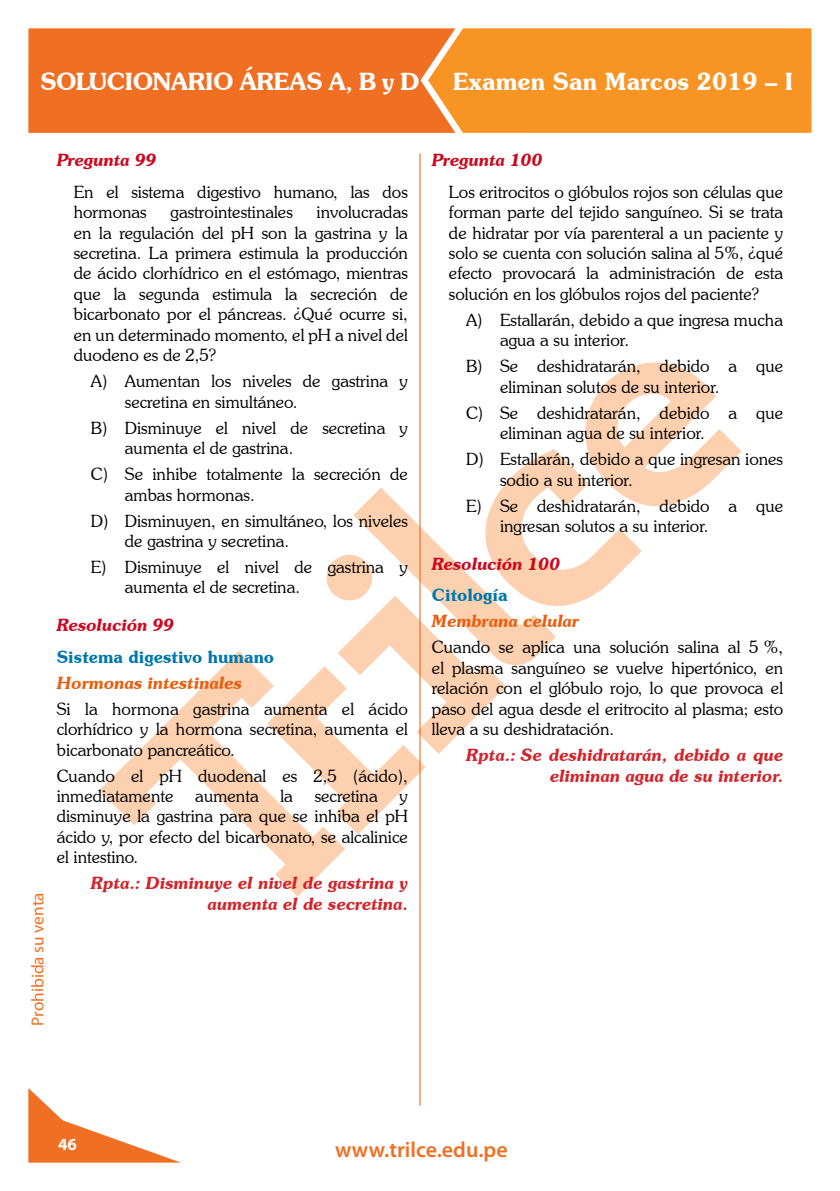
<style>
.page{position:relative;width:840px;height:1191px;background:#fff}
.page>*{position:absolute;margin:0;border:0;box-sizing:border-box;transform-origin:0 0}
.t1{font:600 24px "Souvenir IT Cby BT";letter-spacing:-.015em;color:#fff}
.t2{font:600 22px "Myriad Pro";color:#f06f22}
.t3{font:17.2px "Myriad Pro";color:#f06f22}
.t4{font:300 17px/20.4px "Souvenir IT Cby BT";color:#000}
.t5{font:italic 600 17px/20.4px "Souvenir IT Cby BT";color:#d2232a;text-align:right}
.t6{font:italic 600 17px "Souvenir IT Cby BT";color:#cd071e}
.t7{font:italic 600 17px "Souvenir IT Cby BT";color:#e95d0f}
.t8{font:600 17px "Souvenir IT Cby BT";color:#0077ad}
.t9{font:700 17px "Myriad Pro";color:#fff}
</style>
<div class="page">
<svg style="left:99px;top:651px;width:246px;height:245px"></svg>
<svg style="left:267px;top:346px;width:474px;height:488px"></svg>
<div style="left:28px;top:28px;width:400px;height:105px;background:#f06f22"></div>
<div style="left:428px;top:28px;width:383px;height:105px;background:#f79423"></div>
<hr style="left:419px;top:154px;width:1px;height:951px;background:#e95d0f">
<svg style="left:28px;top:1088px;width:151px;height:74px"></svg>
<h1 class="t1" style="left:40px;top:66px;width:380px">SOLUCIONARIO ÁREAS A, B y D</h1>
<h1 class="t1" style="left:452px;top:66px;width:342px">Examen San Marcos 2019 – I</h1>
<p class="t3" style="left:27px;top:1025px;width:135px;rotate:-90deg">Prohibida su venta</p>
<p class="t6" style="left:57px;top:149px;width:101px">Pregunta 99</p>
<p class="t4" style="left:74px;top:181px;width:335px">En el sistema digestivo humano, las dos hormonas</p>
<p class="t4" style="left:74px;top:202px;width:335px;text-align:justify;text-indent:243px">involucradas en la regulación del pH son la gastrina y la secretina. La primera estimula la producción de ácido clorhídrico en el estómago, mientras que la segunda estimula la secreción de bicarbonato por el páncreas. ¿Qué ocurre si, en un determinado momento, el pH a nivel del duodeno es de 2,5?</p>
<p class="t4" style="left:125px;top:371px;width:284px;text-indent:-34px">A) Aumentan los niveles de gastrina y secretina en simultáneo.</p>
<p class="t4" style="left:125px;top:417px;width:284px;text-indent:-34px">B) Disminuye el nivel de secretina y aumenta el de gastrina.</p>
<p class="t4" style="left:125px;top:463px;width:284px;text-indent:-34px">C) Se inhibe totalmente la secreción de ambas hormonas.</p>
<p class="t4" style="left:125px;top:510px;width:284px;text-indent:-34px">D) Disminuyen, en simultáneo, los niveles de gastrina y secretina.</p>
<p class="t4" style="left:125px;top:556px;width:284px;text-indent:-34px">E) Disminuye el nivel de gastrina y aumenta el de secretina.</p>
<p class="t6" style="left:57px;top:614px;width:119px">Resolución 99</p>
<p class="t8" style="left:57px;top:646px;width:219px">Sistema digestivo humano</p>
<p class="t7" style="left:57px;top:672px;width:186px">Hormonas intestinales</p>
<p class="t4" style="left:57px;top:698px;width:352px;text-align:justify">Si la hormona gastrina aumenta el ácido clorhídrico y la hormona secretina, aumenta el bicarbonato pancreático.</p>
<p class="t4" style="left:57px;top:765px;width:352px">Cuando el pH duodenal es 2,5 (ácido), inmediatamente</p>
<p class="t4" style="left:170px;top:202px;width:124px">gastrointestinales</p>
<p class="t4" style="left:195px;top:785px;width:65px">aumenta</p>
<p class="t4" style="left:280px;top:785px;width:14px">la</p>
<p class="t4" style="left:314px;top:785px;width:65px">secretina</p>
<p class="t4" style="left:57px;top:785px;width:352px;text-align:justify;text-indent:342px">y disminuye la gastrina para que se inhiba el pH ácido y, por efecto del bicarbonato, se alcalinice el intestino.</p>
<p class="t5" style="left:91px;top:872px;width:318px">Rpta.: Disminuye el nivel de gastrina y aumenta el de secretina.</p>
<p class="t6" style="left:431px;top:149px;width:112px">Pregunta 100</p>
<p class="t4" style="left:448px;top:181px;width:335px;text-align:justify">Los eritrocitos o glóbulos rojos son células que forman parte del tejido sanguíneo. Si se trata de hidratar por vía parenteral a un paciente y solo se cuenta con solución salina al 5%, ¿qué efecto provocará la administración de esta solución en los glóbulos rojos del paciente?</p>
<p class="t4" style="left:500px;top:309px;width:284px;text-indent:-34px">A) Estallarán, debido a que ingresa mucha agua a su interior.</p>
<p class="t4" style="left:500px;top:356px;width:284px;text-indent:-34px">B) Se deshidratarán, debido a que eliminan solutos de su interior.</p>
<p class="t4" style="left:500px;top:402px;width:284px;text-indent:-34px">C) Se deshidratarán, debido a que eliminan agua de su interior.</p>
<p class="t4" style="left:500px;top:449px;width:284px;text-indent:-34px">D) Estallarán, debido a que ingresan iones sodio a su interior.</p>
<p class="t4" style="left:500px;top:495px;width:284px;text-indent:-34px">E) Se deshidratarán, debido a que ingresan solutos a su interior.</p>
<p class="t6" style="left:431px;top:552px;width:130px">Resolución 100</p>
<p class="t8" style="left:431px;top:584px;width:77px">Citología</p>
<p class="t7" style="left:431px;top:610px;width:149px">Membrana celular</p>
<p class="t4" style="left:431px;top:637px;width:352px;text-align:justify">Cuando se aplica una solución salina al 5 %, el plasma sanguíneo se vuelve hipertónico, en relación con el glóbulo rojo, lo que provoca el paso del agua desde el eritrocito al plasma; esto lleva a su deshidratación.</p>
<p class="t5" style="left:465px;top:744px;width:318px">Rpta.: Se deshidratarán, debido a que eliminan agua de su interior.</p>
<p class="t9" style="left:58px;top:1133px;width:20px">46</p>
<p class="t2" style="left:335px;top:1135px;width:174px">www.trilce.edu.pe</p>
</div>
